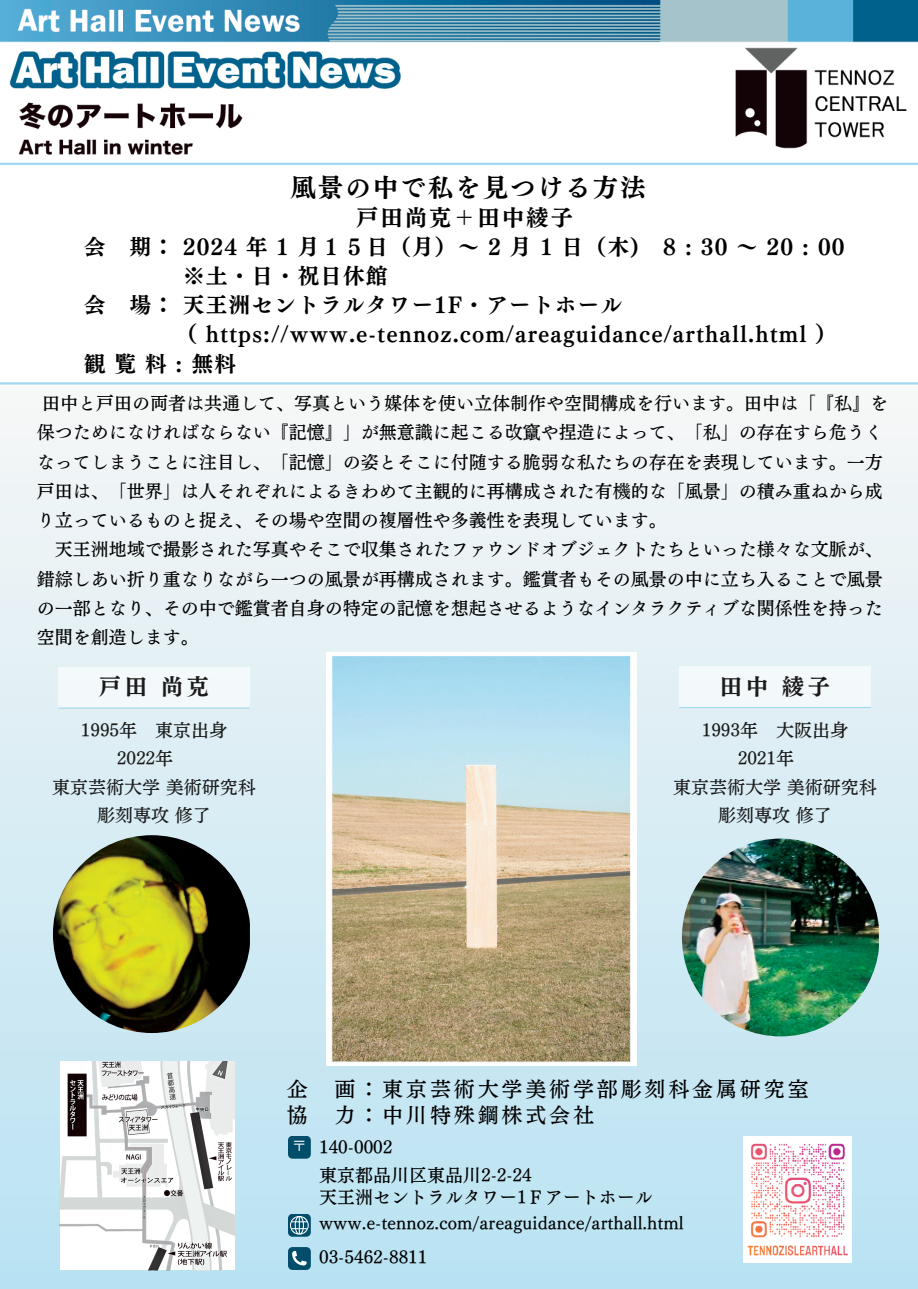
<style>
.page{position:relative;width:918px;height:1289px;background:#fff}
.page>*{position:absolute;margin:0;border:0;box-sizing:border-box;transform-origin:0 0}
.t1{font:25.5px "Canva Telop Min Pro N E";letter-spacing:.08em;color:#000}
.t2{font:22.5px "Canva Telop Min Pro N E";color:#000}
.t3{font:22.5px "Canva Telop Min Pro N E";color:#1b1b1b}
.t4{font:21.75px "Canva Telop Min Pro N E";letter-spacing:.05em;color:#000}
.t5{font:21px "Canva Telop Min Pro N D";letter-spacing:.135em;color:#000}
.t6{font:18px/29.2px "Canva Telop Min Pro N D";color:#000}
.t7{font:18px "Canva Telop Min Pro N D";color:#1b1b1b}
.t8{font:13.8px "Canva Telop Min Pro N D";color:#fff}
</style>
<div class="page">
<img style="left:0;top:0;width:918px;height:163px">
<div style="left:0;top:387px;width:918px;height:901px;background:linear-gradient(to bottom,#f6f7f7,#b9e2f2)"></div>
<img style="left:60px;top:1061px;width:174px;height:208px">
<svg style="left:288px;top:1135px;width:23px;height:23px"></svg>
<svg style="left:288px;top:1246px;width:23px;height:23px"></svg>
<svg style="left:288px;top:1213px;width:23px;height:23px"></svg>
<img style="left:326px;top:652px;width:311px;height:413px">
<img style="left:682px;top:838px;width:198px;height:198px;border-radius:50%">
<img style="left:53px;top:835px;width:198px;height:197px;border-radius:50%">
<div style="left:679px;top:666px;width:191px;height:41px;background:#f3f9fb"></div>
<hr style="left:679px;top:706px;width:192px;height:2px;background:#a1d8ef">
<img style="left:743px;top:1136px;width:108px;height:126px">
<div style="left:58px;top:666px;width:192px;height:41px;background:#f3f9fb"></div>
<hr style="left:58px;top:707px;width:192px;height:1px;background:#a1d8ef">
<hr style="left:0;top:163px;width:918px;height:2px;background:#a1d8ef">
<hr style="left:0;top:382px;width:918px;height:2px;background:#a1d8ef">
<p class="t1" style="left:290px;top:174px;width:357px">風景の中で私を見つける方法</p>
<p class="t2" style="left:356px;top:206px;width:216px">戸田尚克＋田中綾子</p>
<p class="t4" style="left:84px;top:235px;width:762px">会 期：2024年1月１５日（月）～ 2月 1日（木) 8:30～ 20:00</p>
<p class="t4" style="left:183px;top:265px;width:206px">※土・日・祝日休館</p>
<p class="t4" style="left:84px;top:294px;width:540px">会 場：天王洲セントラルタワー1F・アートホール</p>
<p class="t4" style="left:175px;top:323px;width:663px">（ https://www.e-tennoz.com/areaguidance/arthall.html ）</p>
<p class="t4" style="left:84px;top:352px;width:154px">観覧料:無料</p>
<p class="t6" style="left:37px;top:388px;width:853px;text-indent:5px">田中と戸田の両者は共通して、写真という媒体を使い立体制作や空間構成を行います。田中は「『私』を保つためになければならない『記憶』」が無意識に起こる改竄や捏造によって、「私」の存在すら危うくなってしまうことに注目し、「記憶」の姿とそこに付随する脆弱な私たちの存在を表現しています。一方戸田は、「世界」は人それぞれによるきわめて主観的に再構成された有機的な「風景」の積み重ねから成り立っているものと捉え、その場や空間の複層性や多義性を表現しています。</p>
<p class="t6" style="left:37px;top:535px;width:848px;text-align:justify;text-indent:18px">天王洲地域で撮影された写真やそこで収集されたファウンドオブジェクトたちといった様々な文脈が、錯綜しあい折り重なりながら一つの風景が再構成されます。鑑賞者もその風景の中に立ち入ることで風景の一部となり、その中で鑑賞者自身の特定の記憶を想起させるようなインタラクティブな関係性を持った空間を創造します。</p>
<p class="t3" style="left:99px;top:674px;width:112px">戸田 尚克</p>
<p class="t7" style="left:81px;top:721px;width:147px">1995年 東京出身</p>
<p class="t7" style="left:117px;top:749px;width:58px">2022年</p>
<p class="t7" style="left:52px;top:777px;width:205px">東京芸術大学美術研究科</p>
<p class="t7" style="left:97px;top:805px;width:115px">彫刻専攻修了</p>
<p class="t3" style="left:720px;top:674px;width:110px">田中 綾子</p>
<p class="t7" style="left:702px;top:721px;width:147px">1993年 大阪出身</p>
<p class="t7" style="left:738px;top:749px;width:58px">2021年</p>
<p class="t7" style="left:673px;top:777px;width:205px">東京芸術大学美術研究科</p>
<p class="t7" style="left:718px;top:805px;width:115px">彫刻専攻修了</p>
<p class="t5" style="left:287px;top:1077px;width:22px">企</p>
<p class="t5" style="left:335px;top:1077px;width:476px">画：東京芸術大学美術学部彫刻科金属研究室</p>
<p class="t5" style="left:287px;top:1103px;width:22px">協</p>
<p class="t5" style="left:335px;top:1103px;width:261px">力：中川特殊鋼株式会社</p>
<p class="t6" style="left:319px;top:1132px;width:75px">140-0002</p>
<p class="t8" style="left:293px;top:1138px;width:15px">〒</p>
<p class="t6" style="left:319px;top:1159px;width:214px">東京都品川区東品川2-2-24</p>
<p class="t6" style="left:319px;top:1182px;width:335px">天王洲セントラルタワー1Ｆアートホール</p>
<p class="t6" style="left:319px;top:1208px;width:366px">www.e-tennoz.com/areaguidance/arthall.html</p>
<p class="t6" style="left:319px;top:1242px;width:110px">03-5462-8811</p>
</div>
